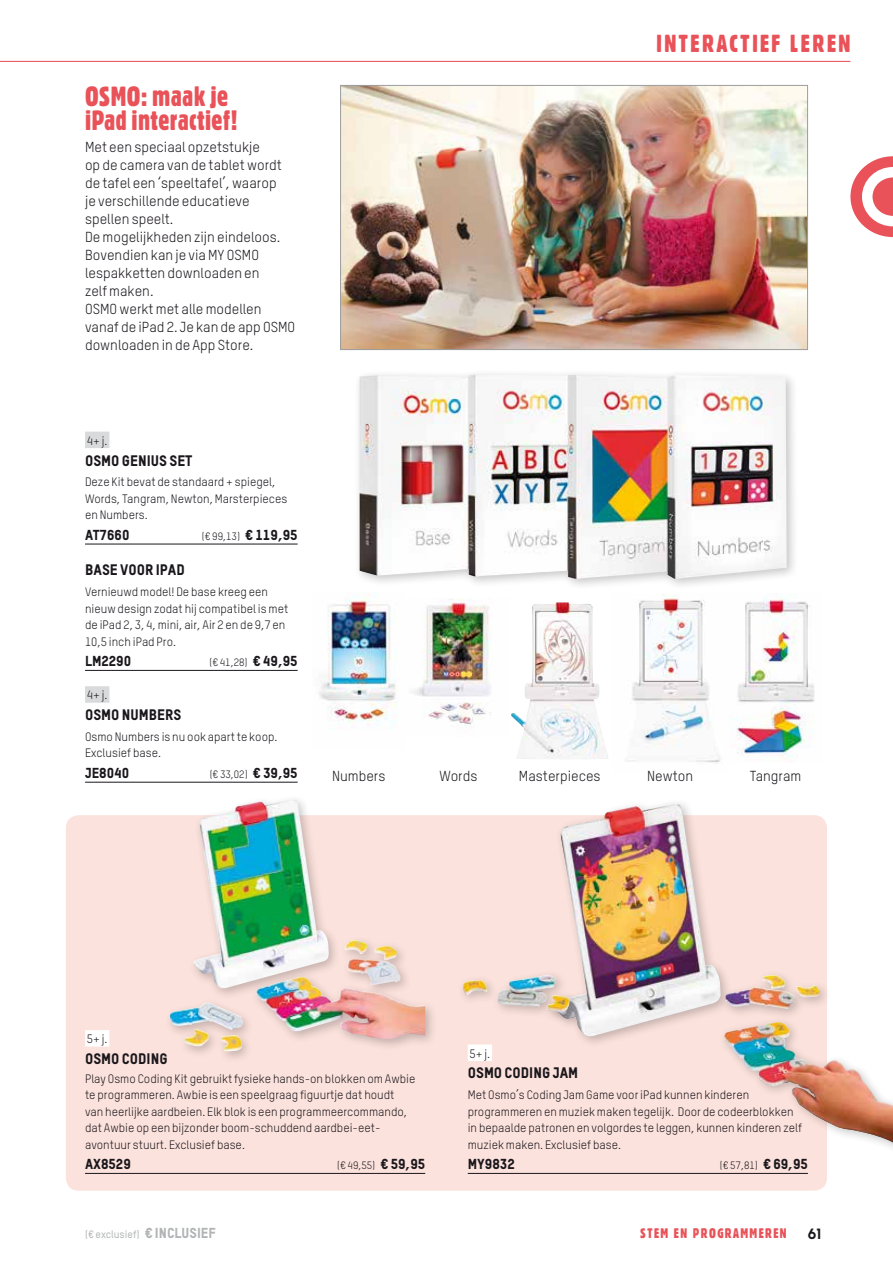
<style>
.page{position:relative;width:893px;height:1263px;background:#fff}
.page>*{position:absolute;margin:0;border:0;box-sizing:border-box;transform-origin:0 0}
.t1{font:27px/24px "Gothic 821 Condensed BT";letter-spacing:.01em;color:#e85258}
.t2{font:24px "Gothic 821 Condensed BT";letter-spacing:.1em;color:#e85258}
.t3{font:15px "TSTAR Headline";color:#1a171c}
.t4{font:15px "Chalet Tokyo";color:#1a171c}
.t5{font:14.25px/18px "TSTAR";color:#1a171c}
.t6{font:14.25px "TSTAR Headline";color:#1a171c}
.t7{font:13.5px "Gothic 821 Condensed BT";letter-spacing:.1em;color:#e85258}
.t8{font:12px/16.5px "TSTAR";color:#1a171c}
.t9{font:10.5px "TSTAR";color:#1a171c}
.t10{font:500 10.5px "TSTAR";color:#b1b3b4}
.s1{font-family:"TSTAR Headline";font-size:14.25px}
.s2{font-family:"TSTAR Headline";font-weight:400;font-size:14.25px}
</style>
<div class="page">
<svg style="left:850px;top:156px;width:43px;height:81px"></svg>
<hr style="left:0;top:61px;width:850px;height:1px;background:#e85258">
<div style="left:66px;top:815px;width:761px;height:376px;background:#fce2dc;border-radius:13px"></div>
<div style="left:164px;top:794px;width:274px;height:270px;background:#1a171c;opacity:.25"></div>
<img style="left:193px;top:799px;width:208px;height:234px">
<img style="left:319px;top:593px;width:78px;height:136px">
<img style="left:511px;top:603px;width:45px;height:138px">
<img style="left:411px;top:599px;width:81px;height:127px">
<img style="left:626px;top:594px;width:94px;height:169px">
<img style="left:733px;top:598px;width:82px;height:164px">
<img style="left:342px;top:87px;width:464px;height:261px">
<div style="left:340px;top:85px;width:468px;height:265px;border:1px solid #9c9e9f"></div>
<div style="left:548px;top:798px;width:184px;height:250px;background:#1a171c;opacity:.25"></div>
<div style="left:719px;top:1017px;width:174px;height:147px;background:#1a171c;opacity:.25"></div>
<div style="left:457px;top:969px;width:124px;height:54px;background:#1a171c;opacity:.25"></div>
<div style="left:720px;top:969px;width:112px;height:51px;background:#1a171c;opacity:.25"></div>
<div style="left:354px;top:368px;width:445px;height:222px;background:#1a171c;opacity:.25"></div>
<img style="left:360px;top:374px;width:427px;height:205px">
<hr style="left:85px;top:670px;width:213px;height:1px;background:#1a171c">
<div style="left:85px;top:432px;width:24px;height:16px;background:#d9dadb"></div>
<hr style="left:85px;top:544px;width:213px;height:1px;background:#1a171c">
<div style="left:85px;top:1030px;width:24px;height:16px;background:#fff"></div>
<hr style="left:85px;top:1173px;width:340px;height:1px;background:#1a171c">
<div style="left:85px;top:686px;width:24px;height:17px;background:#d9dadb"></div>
<hr style="left:85px;top:782px;width:213px;height:1px;background:#1a171c">
<div style="left:468px;top:1044px;width:24px;height:17px;background:#fff"></div>
<hr style="left:468px;top:1173px;width:340px;height:1px;background:#1a171c">
<h1 class="t1" style="left:85px;top:84px;width:154px">OSMO: maak je iPad interactief!</h1>
<p class="t5" style="left:85px;top:138px;width:212px">Met een speciaal opzetstukje<br>op de camera van de tablet wordt de tafel een ‘speeltafel’, waarop<br>je verschillende educatieve spellen speelt.<br>De mogelijkheden zijn eindeloos.<br>Bovendien kan je via MY OSMO lespakketten downloaden en<br>zelf maken.<br>OSMO werkt met alle modellen vanaf de iPad 2. Je kan de app OSMO downloaden in de App Store.</p>
<p class="t8" style="left:87px;top:432px;width:22px">4+ j.</p>
<p class="t3" style="left:85px;top:451px;width:109px">OSMO GENIUS SET</p>
<p class="t8" style="left:85px;top:474px;width:204px">Deze Kit bevat de standaard + spiegel,<br>Words, Tangram, Newton, Marsterpieces en Numbers.</p>
<p class="t6" style="left:85px;top:526px;width:46px">AT7660</p>
<p class="t9" style="left:202px;top:530px;width:97px">(€ 99,13) <span class="s1">€ 119,95</span></p>
<p class="t3" style="left:85px;top:561px;width:101px">BASE VOOR IPAD</p>
<p class="t8" style="left:85px;top:583px;width:205px">Vernieuwd model! De base kreeg een nieuw design zodat hij compatibel is met de iPad 2, 3, 4, mini, air, Air 2 en de 9,7 en 10,5 inch iPad Pro.</p>
<p class="t6" style="left:85px;top:652px;width:48px">LM2290</p>
<p class="t9" style="left:209px;top:656px;width:90px">(€ 41,28) <span class="s1">€ 49,95</span></p>
<p class="t8" style="left:87px;top:687px;width:22px">4+ j.</p>
<p class="t3" style="left:85px;top:705px;width:98px">OSMO NUMBERS</p>
<p class="t8" style="left:85px;top:728px;width:194px">Osmo Numbers is nu ook apart te koop.<br>Exclusief base.</p>
<p class="t6" style="left:85px;top:764px;width:46px">JE8040</p>
<p class="t9" style="left:210px;top:768px;width:89px">(€ 33,02) <span class="s1">€ 39,95</span></p>
<h2 class="t2" style="left:656px;top:29px;width:195px">INTERACTIEF LEREN</h2>
<p class="t5" style="left:332px;top:767px;width:55px">Numbers</p>
<p class="t5" style="left:440px;top:767px;width:39px">Words</p>
<p class="t5" style="left:519px;top:767px;width:83px">Masterpieces</p>
<p class="t5" style="left:647px;top:767px;width:48px">Newton</p>
<p class="t5" style="left:750px;top:767px;width:53px">Tangram</p>
<p class="t8" style="left:87px;top:1031px;width:22px">5+ j.</p>
<p class="t3" style="left:85px;top:1049px;width:84px">OSMO CODING</p>
<p class="t8" style="left:85px;top:1070px;width:332px">Play Osmo Coding Kit gebruikt fysieke hands-on blokken om Awbie te programmeren. Awbie is een speelgraag figuurtje dat houdt van heerlijke aardbeien. Elk blok is een programmeercommando, dat Awbie op een bijzonder boom-schuddend aardbei-eet&shy;avontuur stuurt. Exclusief base.</p>
<p class="t6" style="left:85px;top:1155px;width:47px">AX8529</p>
<p class="t9" style="left:337px;top:1159px;width:89px">(€ 49,55) <span class="s1">€ 59,95</span></p>
<p class="t8" style="left:470px;top:1045px;width:22px">5+ j.</p>
<p class="t3" style="left:468px;top:1064px;width:112px">OSMO CODING JAM</p>
<p class="t8" style="left:468px;top:1086px;width:336px">Met Osmo’s Coding Jam Game voor iPad kunnen kinderen programmeren en muziek maken tegelijk. Door de codeerblokken in bepaalde patronen en volgordes te leggen, kunnen kinderen zelf muziek maken. Exclusief base.</p>
<p class="t6" style="left:468px;top:1155px;width:49px">MY9832</p>
<p class="t9" style="left:720px;top:1159px;width:90px">(€ 57,81) <span class="s1">€ 69,95</span></p>
<p class="t10" style="left:85px;top:1228px;width:132px">(€ exclusief) <span class="s2">€ INCLUSIEF</span></p>
<p class="t7" style="left:640px;top:1225px;width:148px">STEM EN PROGRAMMEREN</p>
<p class="t4" style="left:808px;top:1224px;width:16px">61</p>
</div>
